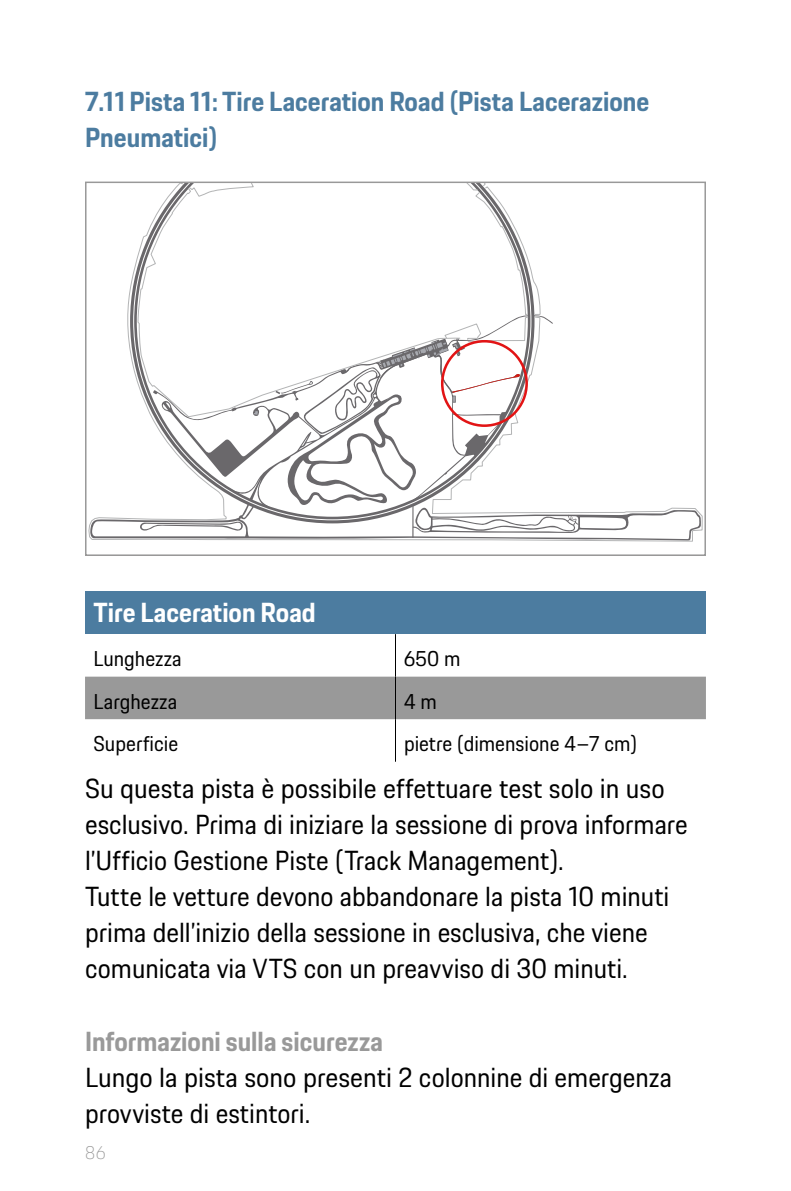
<style>
.page{position:relative;width:791px;height:1191px;background:#fff}
.page>*{position:absolute;margin:0;border:0;box-sizing:border-box;transform-origin:0 0}
.t1{font:27px/36.3px "Porsche Next";color:#000}
.t2{font:700 27px/36.3px "Porsche Next";color:#4c7ca0}
.t3{font:700 27px "Porsche Next";color:#999}
.t4{font:700 27px "Porsche Next";color:#fff}
.t5{font:21px "Porsche Next";color:#000}
.t6{font:100 18px "Porsche Next";color:#999}
</style>
<div class="page">
<svg style="left:88px;top:185px;width:615px;height:357px"></svg>
<div style="left:85px;top:182px;width:621px;height:374px;border:2px solid #999"></div>
<div style="left:85px;top:591px;width:621px;height:43px;background:#4c7ca0"></div>
<div style="left:85px;top:676px;width:621px;height:43px;background:#999"></div>
<hr style="left:395px;top:634px;width:1px;height:42px;background:#000">
<hr style="left:395px;top:676px;width:1px;height:43px;background:#000">
<hr style="left:395px;top:719px;width:1px;height:42px;background:#000">
<p class="t2" style="left:85px;top:83px;width:566px">7.11 Pista 11: Tire Laceration Road (Pista Lacerazione<br>Pneumatici)</p>
<p class="t4" style="left:94px;top:595px;width:224px">Tire Laceration Road</p>
<p class="t5" style="left:94px;top:644px;width:90px">Lunghezza</p>
<p class="t5" style="left:404px;top:644px;width:58px">650 m</p>
<p class="t5" style="left:94px;top:687px;width:85px">Larghezza</p>
<p class="t5" style="left:404px;top:687px;width:34px">4 m</p>
<p class="t5" style="left:94px;top:729px;width:86px">Superficie</p>
<p class="t5" style="left:404px;top:729px;width:234px">pietre (dimensione 4–7 cm)</p>
<p class="t1" style="left:85px;top:770px;width:604px">Su questa pista è possibile effettuare test solo in uso esclusivo. Prima di iniziare la sessione di prova informare l’Ufficio Gestione Piste (Track Management).<br>Tutte le vetture devono abbandonare la pista 10 minuti prima dell’inizio della sessione in esclusiva, che viene comunicata via VTS con un preavviso di 30 minuti.</p>
<p class="t3" style="left:85px;top:1023px;width:299px">Informazioni sulla sicurezza</p>
<p class="t1" style="left:85px;top:1059px;width:588px">Lungo la pista sono presenti 2 colonnine di emergenza provviste di estintori.</p>
<p class="t6" style="left:85px;top:1140px;width:22px">86</p>
</div>
